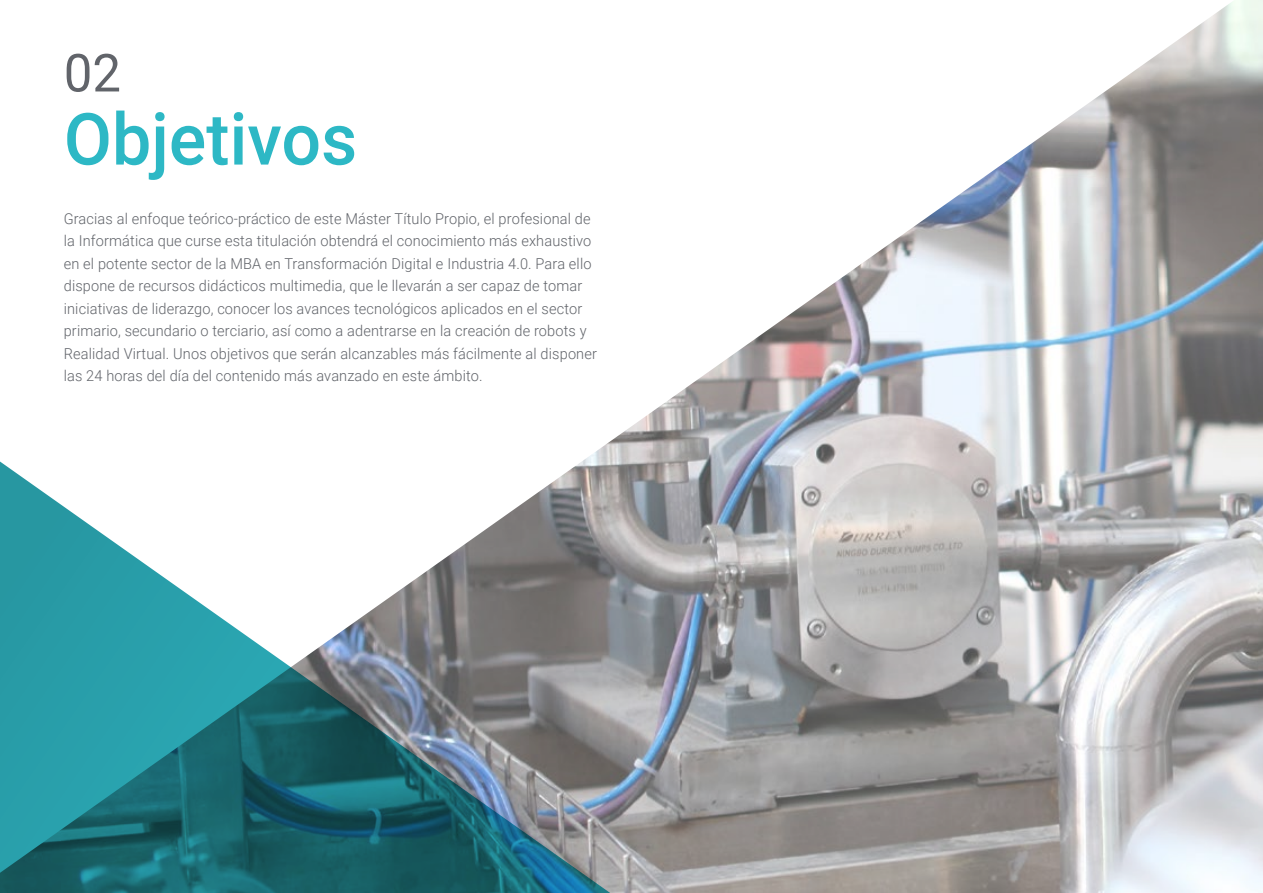
<style>
.page{position:relative;width:1263px;height:893px;background:#fff}
.page>*{position:absolute;margin:0;border:0;box-sizing:border-box;transform-origin:0 0}
.t1{font:500 72px "Roboto";color:#2db8c5}
.t2{font:52.5px "Roboto";color:#61646a}
.t3{font:300 15px/22.5px "Roboto";letter-spacing:.01em;color:#61646a}
</style>
<div class="page">
<img style="left:604px;top:0;width:659px;height:893px">
<svg style="left:0;top:446px;width:640px;height:447px"></svg>
<h2 class="t2" style="left:64px;top:36px;width:59px">02</h2>
<h1 class="t1" style="left:64px;top:89px;width:295px">Objetivos</h1>
<p class="t3" style="left:64px;top:207px;width:535px">Gracias al enfoque teórico-práctico de este Máster Título Propio, el profesional de la Informática que curse esta titulación obtendrá el conocimiento más exhaustivo en el potente sector de la MBA en Transformación Digital e Industria 4.0. Para ello dispone de recursos didácticos multimedia, que le llevarán a ser capaz de tomar iniciativas de liderazgo, conocer los avances tecnológicos aplicados en el sector primario, secundario o terciario, así como a adentrarse en la creación de robots y Realidad Virtual. Unos objetivos que serán alcanzables más fácilmente al disponer las 24 horas del día del contenido más avanzado en este ámbito.</p>
</div>
